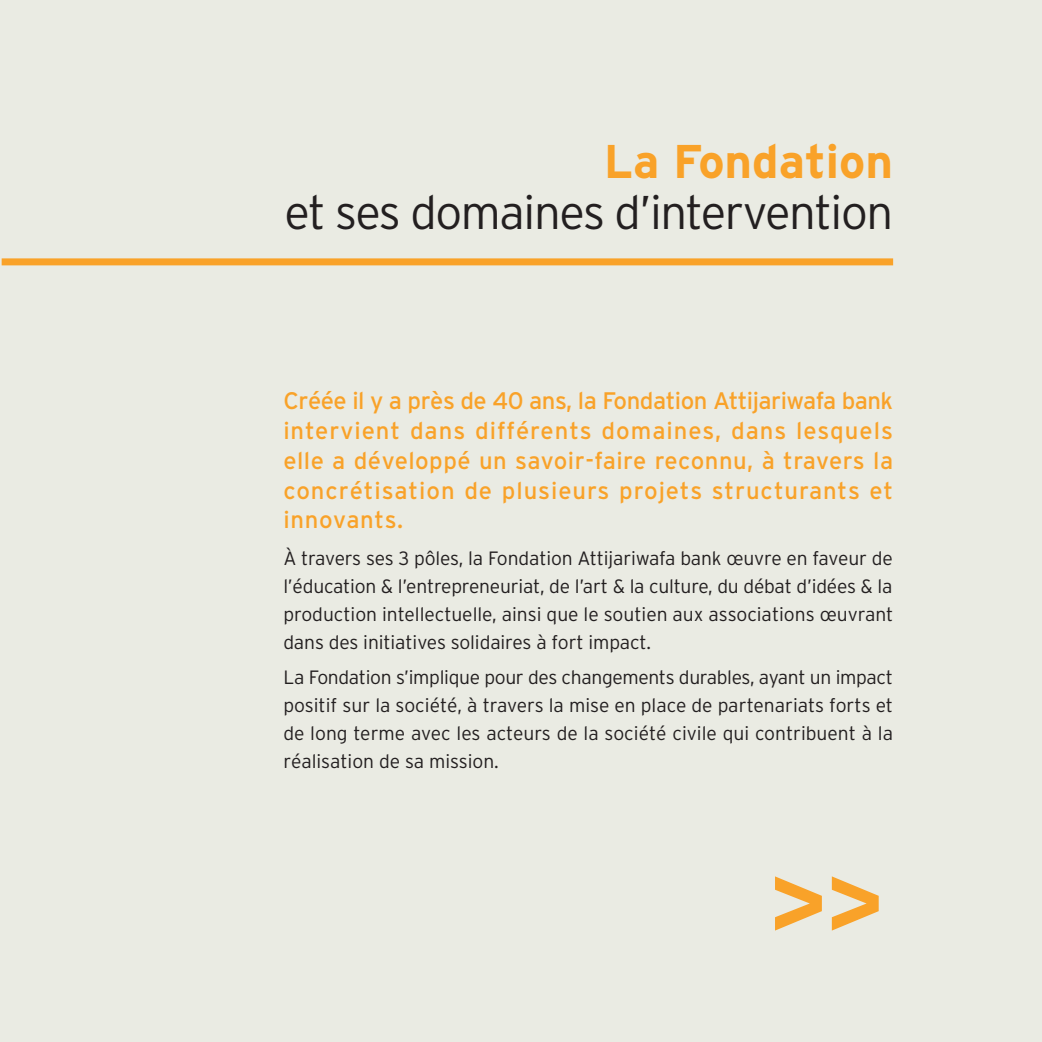
<style>
.page{position:relative;width:1042px;height:1042px;background:#eaebe3}
.page>*{position:absolute;margin:0;border:0;box-sizing:border-box;transform-origin:0 0}
.t1{font:700 105px "Montserrat";color:#f9a229}
.t2{font:300 47.25px "Interstate";letter-spacing:-.03em;color:#231f20}
.t3{font:700 47.25px "Interstate";color:#f9a229}
.t4{font:23.97px/29.8px "Interstate";letter-spacing:.04em;color:#f9a229;text-align:justify}
.t5{font:300 19.25px/28px "Interstate";letter-spacing:-.005em;color:#231f20;text-align:justify}
</style>
<div class="page">
<div style="left:2px;top:258px;width:891px;height:7px;background:#f9a229"></div>
<h2 class="t3" style="left:604px;top:135px;width:291px">La Fondation</h2>
<h2 class="t2" style="left:284px;top:185px;width:610px">et ses domaines d’intervention</h2>
<p class="t4" style="left:283px;top:386px;width:611px">Créée il y a près de 40 ans, la Fondation Attijariwafa bank intervient dans différents domaines, dans lesquels elle a développé un savoir-faire reconnu, à travers la concrétisation de plusieurs projets structurants et innovants.</p>
<p class="t5" style="left:283px;top:544px;width:611px">À travers ses 3 pôles, la Fondation Attijariwafa bank œuvre en faveur de l’éducation &amp; l’entrepreneuriat, de l’art &amp; la culture, du débat d’idées &amp; la production intellectuelle, ainsi que le soutien aux associations œuvrant dans des initiatives solidaires à fort impact.</p>
<p class="t5" style="left:283px;top:663px;width:611px">La Fondation s’implique pour des changements durables, ayant un impact positif sur la société, à travers la mise en place de partenariats forts et de long terme avec les acteurs de la société civile qui contribuent à la réalisation de sa mission.</p>
<h1 class="t1" style="left:771px;top:815px;width:112px">&gt;&gt;</h1>
</div>
